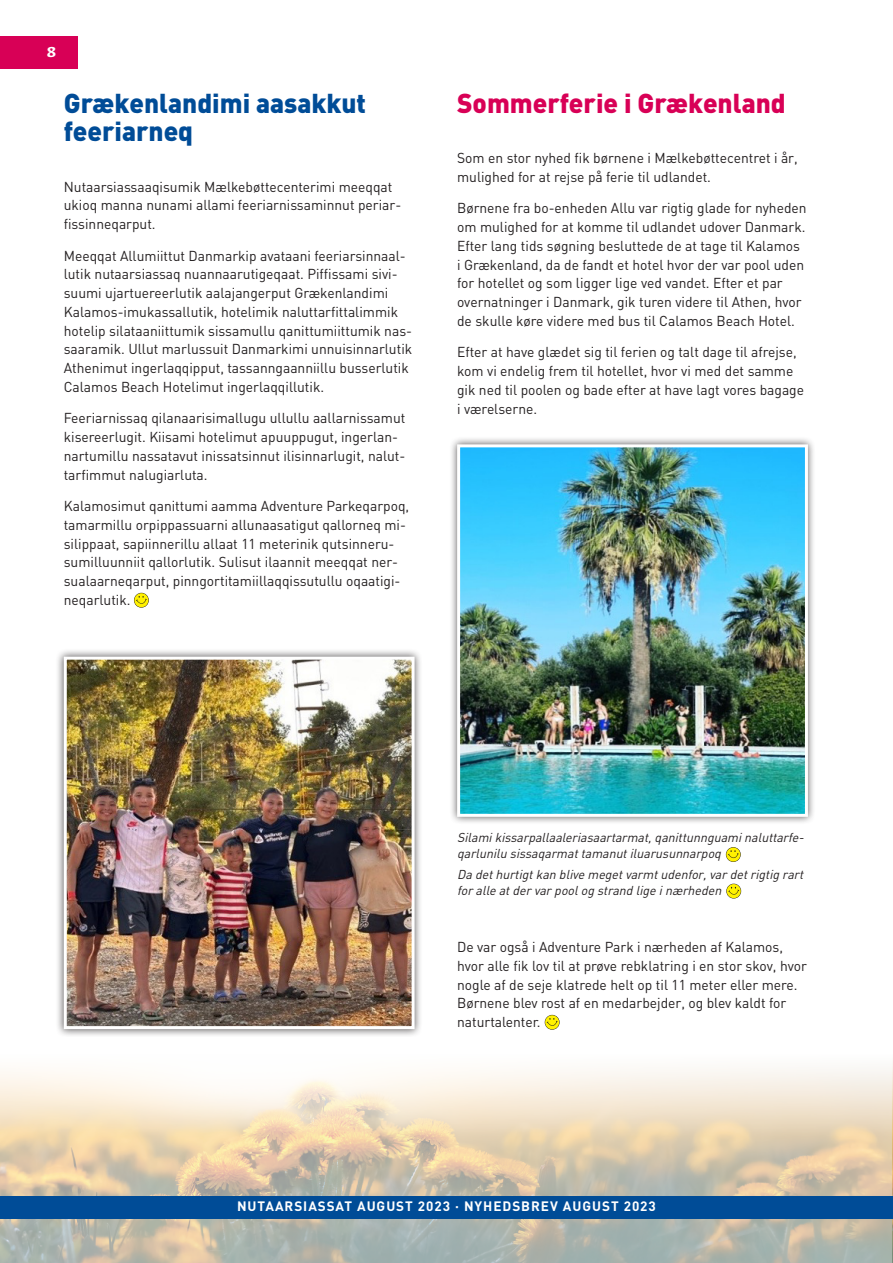
<style>
.page{position:relative;width:893px;height:1263px;background:#fff}
.page>*{position:absolute;margin:0;border:0;box-sizing:border-box;transform-origin:0 0}
.Rubrik{font:900 27px/28.5px "DIN";color:#004c97}
.Rubrik-2{font:900 27px "DIN";color:#d80056}
.t1{font:700 15px "Kefa";color:#fff}
.Brødtekst{font:14.25px/18.8px "DIN";color:#231f20}
.t2{font:700 13.5px "DIN";letter-spacing:.07em;color:#fff}
.Billedtekst{font:italic 12.75px/16.5px "DIN";color:#231f20}
</style>
<div class="page">
<img style="left:0;top:1062px;width:893px;height:201px">
<div style="left:0;top:1196px;width:893px;height:23px;background:#004c97"></div>
<div style="left:0;top:36px;width:78px;height:33px;background:#d80056"></div>
<div style="left:449px;top:436px;width:367px;height:389px;background:#231f20;opacity:.75"></div>
<img style="left:461px;top:448px;width:343px;height:365px">
<div style="left:457px;top:444px;width:351px;height:373px;border:3px solid #fff"></div>
<div style="left:56px;top:648px;width:367px;height:389px;background:#231f20;opacity:.75"></div>
<img style="left:68px;top:661px;width:343px;height:364px">
<div style="left:64px;top:657px;width:351px;height:372px;border:3px solid #fff"></div>
<svg style="left:726px;top:884px;width:15px;height:14px"></svg>
<svg style="left:727px;top:884px;width:14px;height:14px"></svg>
<svg style="left:728px;top:887px;width:11px;height:8px"></svg>
<svg style="left:545px;top:1015px;width:15px;height:15px"></svg>
<svg style="left:545px;top:1015px;width:14px;height:14px"></svg>
<svg style="left:726px;top:847px;width:15px;height:15px"></svg>
<svg style="left:726px;top:847px;width:14px;height:14px"></svg>
<svg style="left:728px;top:850px;width:11px;height:8px"></svg>
<svg style="left:134px;top:593px;width:15px;height:15px"></svg>
<div style="left:134px;top:593px;width:14px;height:14px;background:#fff101;border-radius:50%"></div>
<svg style="left:136px;top:596px;width:11px;height:8px"></svg>
<svg style="left:544px;top:1018px;width:14px;height:10px"></svg>
<p class="t1" style="left:47px;top:42px;width:11px">8</p>
<p class="Rubrik" style="left:64px;top:87px;width:304px">Grækenlandimi aasakkut feeriarneq</p>
<p class="Brødtekst" style="left:64px;top:177px;width:339px">Nutaarsiassaaqisumik Mælkebøttecenterimi meeqqat ukioq manna nunami allami feeriarnissaminnut periar&shy;fissinneqarput.</p>
<p class="Brødtekst" style="left:64px;top:246px;width:350px">Meeqqat Allumiittut Danmarkip avataani feeriarsinnaal&shy;lutik nutaarsiassaq nuannaarutigeqaat. Piffissami sivi&shy;suumi ujartuereerlutik aalajangerput Grækenlandimi Kalamos-imukassallutik, hotelimik naluttarfittalimmik hotelip silataaniittumik sissamullu qanittumiittumik nas&shy;saaramik. Ullut marlussuit Danmarkimi unnuisinnarlutik Athenimut ingerlaqqipput, tassanngaanniillu busserlutik Calamos Beach Hotelimut ingerlaqqillutik.</p>
<p class="Brødtekst" style="left:64px;top:409px;width:343px">Feeriarnissaq qilanaarisimallugu ullullu aallarnissamut kisereerlugit. Kiisami hotelimut apuuppugut, ingerlan&shy;nartumillu nassatavut inissatsinnut ilisinnarlugit, nalut&shy;tarfimmut nalugiarluta.</p>
<p class="Brødtekst" style="left:64px;top:496px;width:347px">Kalamosimut qanittumi aamma Adventure Parkeqarpoq, tamarmillu orpippassuarni allunaasatigut qallorneq mi&shy;silippaat, sapiinnerillu allaat 11 meterinik qutsinneru&shy;sumilluunniit qallorlutik. Sulisut ilaannit meeqqat ner&shy;sualaarneqarput, pinngortitamiillaqqissutullu oqaatigi&shy;neqarlutik.</p>
<p class="Rubrik-2" style="left:457px;top:85px;width:330px">Sommerferie i Grækenland</p>
<p class="Brødtekst" style="left:457px;top:148px;width:342px">Som en stor nyhed fik børnene i Mælkebøttecentret i år, mulighed for at rejse på ferie til udlandet.</p>
<p class="Brødtekst" style="left:457px;top:198px;width:351px">Børnene fra bo-enheden Allu var rigtig glade for nyheden om mulighed for at komme til udlandet udover Danmark.<br>Efter lang tids søgning besluttede de at tage til Kalamos i Grækenland, da de fandt et hotel hvor der var pool uden for hotellet og som ligger lige ved vandet. Efter et par overnatninger i Danmark, gik turen videre til Athen, hvor de skulle køre videre med bus til Calamos Beach Hotel.</p>
<p class="Brødtekst" style="left:457px;top:343px;width:348px">Efter at have glædet sig til ferien og talt dage til afrejse, kom vi endelig frem til hotellet, hvor vi med det samme gik ned til poolen og bade efter at have lagt vores bagage i værelserne.</p>
<p class="Billedtekst" style="left:457px;top:828px;width:351px">Silamikissarpallaaleriasaartarmat,qanittunnguaminaluttarfe&shy;qarlunilu sissaqarmattamanutiluarusunnarpoq</p>
<p class="Billedtekst" style="left:457px;top:866px;width:351px">Da dethurtigtkan blive megetvarmtudenfor,vardetrigtig rart foralle atdervarpoolog strand lige inærheden</p>
<p class="Brødtekst" style="left:457px;top:937px;width:351px">De var også i Adventure Park i nærheden af Kalamos, hvor alle fik lov til at prøve rebklatring i en stor skov, hvor nogle af de seje klatrede helt op til 11 meter eller mere.<br>Børnene blev rost af en medarbejder, og blev kaldt for naturtalenter.</p>
<p class="t2" style="left:237px;top:1197px;width:420px">NUTAARSIASSAT AUGUST 2023 · NYHEDSBREV AUGUST 2023</p>
</div>
